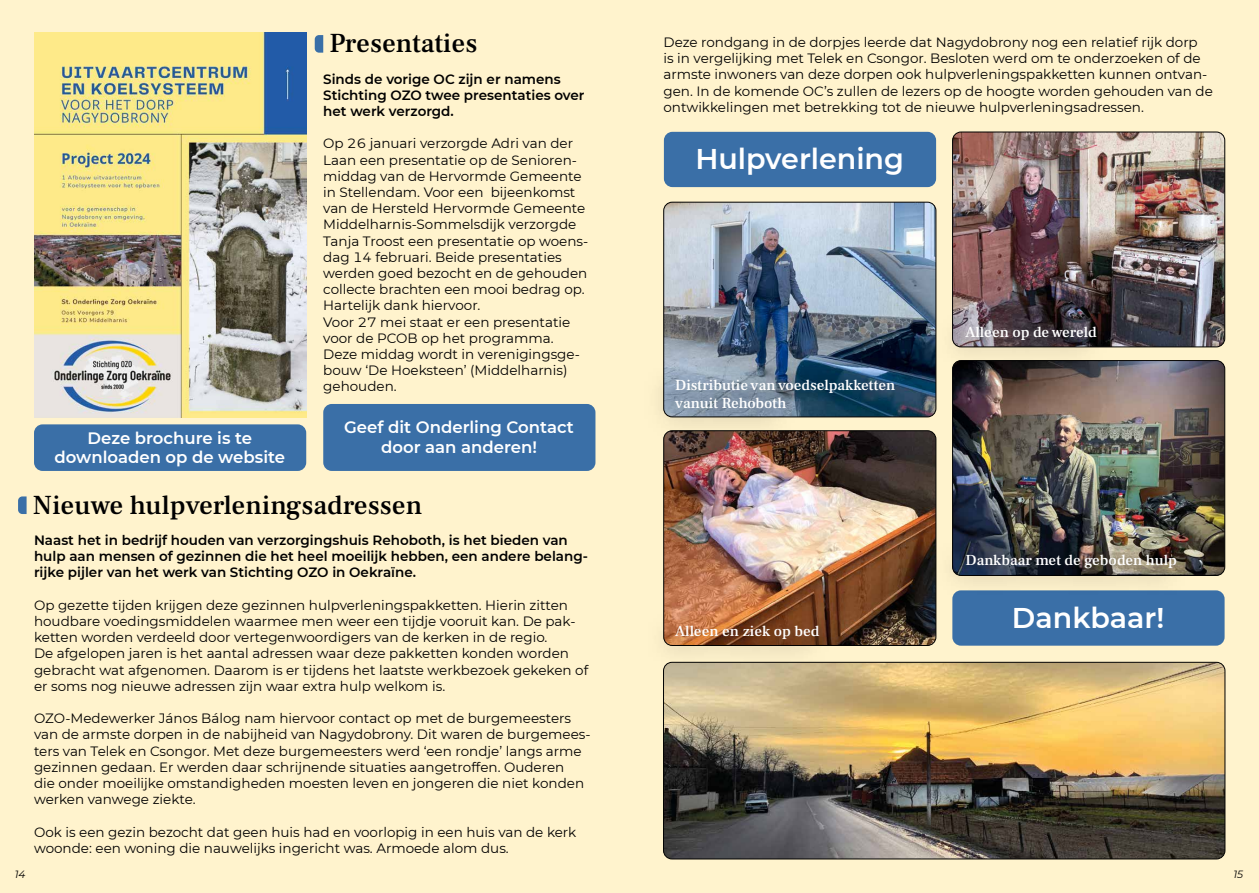
<style>
.page{position:relative;width:1259px;height:893px;background:#fff3cd}
.page>*{position:absolute;margin:0;border:0;box-sizing:border-box;transform-origin:0 0}
.t1{font:600 28.5px "Montserrat";color:#fff}
.t2{font:500 27px "Frank Ruhl Libre";color:#000}
.t3{font:600 16.5px/19.8px "Montserrat";color:#fff;text-align:center}
.t4{font:500 15px/18px "Frank Ruhl Libre";color:#fff}
.t5{font:13.5px/16.2px "Montserrat";color:#000}
.t6{font:600 13.5px/16.2px "Montserrat";color:#000}
.t7{font:italic 10.5px "Montserrat";color:#000}
</style>
<div class="page">
<img style="left:34px;top:33px;width:272px;height:385px">
<div style="left:34px;top:424px;width:272px;height:47px;background:#3a6fa7;border-radius:9px"></div>
<svg style="left:315px;top:35px;width:8px;height:18px"></svg>
<div style="left:323px;top:404px;width:272px;height:67px;background:#3a6fa7;border-radius:9px"></div>
<svg style="left:18px;top:496px;width:9px;height:18px"></svg>
<img style="left:663px;top:202px;width:273px;height:215px">
<div style="left:663px;top:202px;width:273px;height:215px;border:1px solid #000;border-radius:9px"></div>
<img style="left:665px;top:431px;width:271px;height:214px">
<div style="left:664px;top:132px;width:272px;height:55px;background:#3a6fa7;border-radius:9px"></div>
<img style="left:952px;top:132px;width:272px;height:215px">
<div style="left:952px;top:132px;width:273px;height:215px;border:1px solid #000;border-radius:9px"></div>
<img style="left:954px;top:361px;width:270px;height:214px">
<div style="left:952px;top:590px;width:272px;height:56px;background:#3a6fa7;border-radius:9px"></div>
<div style="left:645px;top:612px;width:185px;height:55px;background:#000;opacity:.7"></div>
<div style="left:643px;top:365px;width:262px;height:73px;background:#000;opacity:.7"></div>
<div style="left:933px;top:540px;width:254px;height:57px;background:#000;opacity:.7"></div>
<div style="left:935px;top:312px;width:172px;height:56px;background:#000;opacity:.7"></div>
<img style="left:663px;top:662px;width:562px;height:197px">
<div style="left:663px;top:662px;width:562px;height:197px;border:1px solid #000;border-radius:9px"></div>
<p class="t3" style="left:55px;top:427px;width:232px">Deze brochure is te downloaden op de website</p>
<h2 class="t2" style="left:330px;top:27px;width:149px">Presentaties</h2>
<p class="t6" style="left:323px;top:70px;width:263px">Sinds de vorige OC zijn er namens<br>Stichting OZO twee presentaties over het werk verzorgd.</p>
<p class="t5" style="left:323px;top:135px;width:267px">Op 26 januari verzorgde Adri van der Laan een presentatie op de Senioren&shy;middag van de Hervormde Gemeente in Stellendam. Voor een bijeenkomst van de Hersteld Hervormde Gemeente Middelharnis-Sommelsdijk verzorgde Tanja Troost een presentatie op woens&shy;dag 14 februari. Beide presentaties werden goed bezocht en de gehouden collecte brachten een mooi bedrag op.<br>Hartelijk dank hiervoor.<br>Voor 27 mei staat er een presentatie voor de PCOB op het programma.<br>Deze middag wordt in verenigingsge&shy;bouw ‘De Hoeksteen’ (Middelharnis) gehouden.</p>
<p class="t3" style="left:344px;top:417px;width:231px">Geef dit Onderling Contact door aan anderen!</p>
<h2 class="t2" style="left:33px;top:488px;width:391px">Nieuwe hulpverleningsadressen</h2>
<p class="t6" style="left:34px;top:531px;width:555px">Naast het in bedrijf houden van verzorgingshuis Rehoboth, is het bieden van hulp aan mensen of gezinnen die het heel moeilijk hebben, een andere belang&shy;rijke pijler van het werk van Stichting OZO in Oekraïne.</p>
<p class="t5" style="left:34px;top:596px;width:556px">Op gezette tijden krijgen deze gezinnen hulpverleningspakketten. Hierin zitten houdbare voedingsmiddelen waarmee men weer een tijdje vooruit kan. De pak&shy;ketten worden verdeeld door vertegenwoordigers van de kerken in de regio.<br>De afgelopen jaren is het aantal adressen waar deze pakketten konden worden gebracht wat afgenomen. Daarom is er tijdens het laatste werkbezoek gekeken of er soms nog nieuwe adressen zijn waar extra hulp welkom is.</p>
<p class="t5" style="left:34px;top:710px;width:558px">OZO-Medewerker János Bálog nam hiervoor contact op met de burgemeesters van de armste dorpen in de nabijheid van Nagydobrony. Dit waren de burgemees&shy;ters van Telek en Csongor. Met deze burgemeesters werd ‘een rondje’ langs arme gezinnen gedaan. Er werden daar schrijnende situaties aangetroffen. Ouderen<br>die onder moeilijke omstandigheden moesten leven en jongeren die niet konden werken vanwege ziekte.</p>
<p class="t5" style="left:34px;top:823px;width:544px">Ook is een gezin bezocht dat geen huis had en voorlopig in een huis van de kerk woonde: een woning die nauwelijks ingericht was. Armoede alom dus.</p>
<p class="t5" style="left:663px;top:34px;width:551px">Deze rondgang in de dorpjes leerde dat Nagydobrony nog een relatief rijk dorp<br>is in vergelijking met Telek en Csongor. Besloten werd om te onderzoeken of de armste inwoners van deze dorpen ook hulpverleningspakketten kunnen ontvan&shy;gen. In de komende OC’s zullen de lezers op de hoogte worden gehouden van de ontwikkelingen met betrekking tot de nieuwe hulpverleningsadressen.</p>
<h1 class="t1" style="left:695px;top:139px;width:210px">Hulpverlening</h1>
<p class="t4" style="left:675px;top:376px;width:222px">Distributie van voedselpakketten vanuit Rehoboth</p>
<p class="t4" style="left:675px;top:622px;width:146px">Alleen en ziek op bed</p>
<p class="t4" style="left:965px;top:323px;width:133px">Alleen op de wereld</p>
<p class="t4" style="left:965px;top:551px;width:213px">Dankbaar met de geboden hulp</p>
<h1 class="t1" style="left:1012px;top:598px;width:154px">Dankbaar!</h1>
<p class="t7" style="left:15px;top:867px;width:12px">14</p>
<p class="t7" style="left:1233px;top:867px;width:11px">15</p>
</div>
